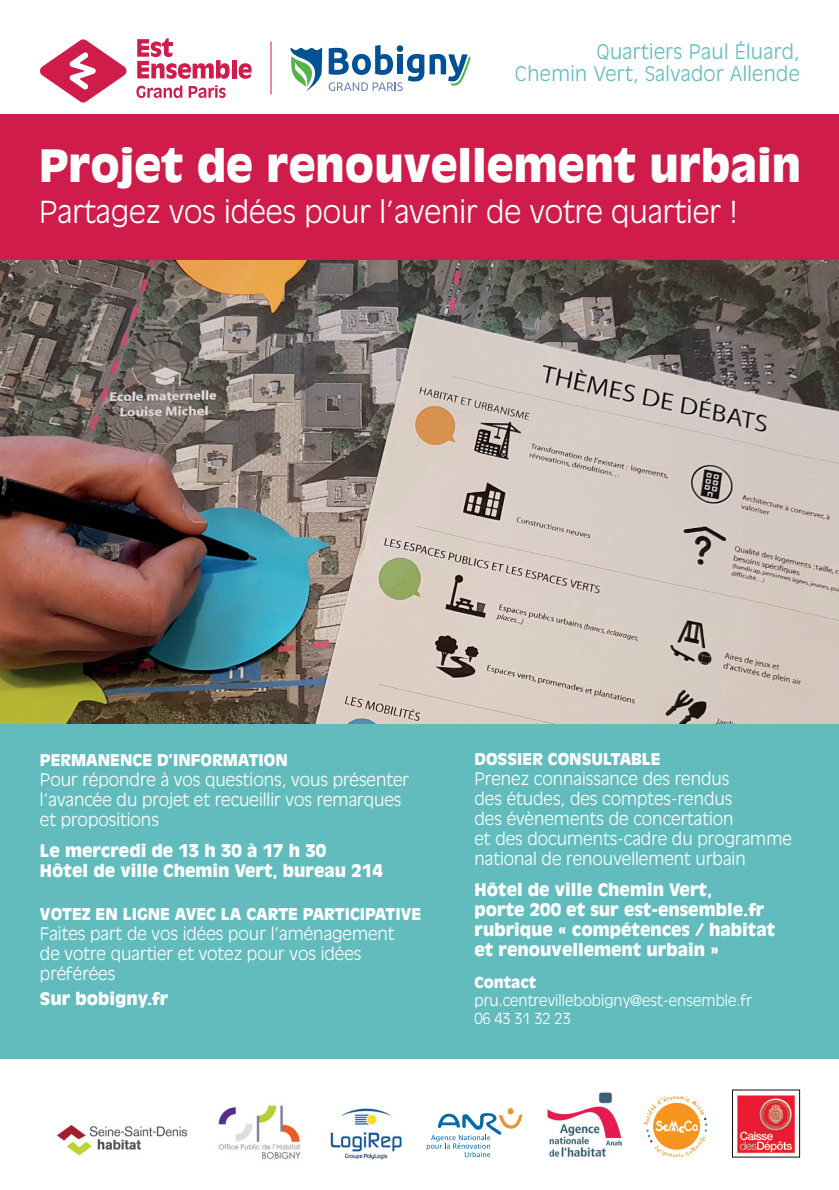
<style>
.page{position:relative;width:839px;height:1190px;background:#fff}
.page>*{position:absolute;margin:0;border:0;box-sizing:border-box;transform-origin:0 0}
._2-Titre{font:900 44px "Antique Olive Std";color:#fff}
._3-Chapô{font:300 30px "Antique Olive Std";color:#fff}
.t1{font:300 19.8px "Antique Olive Std";letter-spacing:.02em;color:#62bcbe}
._5-Texte_courant{font:300 17px/20px "Antique Olive Std";color:#fff}
._5-Texte_courant-2{font:900 17px/20px "Antique Olive Std";color:#fff}
._5-Texte_courant-3{font:900 16px "Antique Olive Std";color:#fff}
._5-Texte_courant-4{font:300 15px/18px "Antique Olive Std";color:#fff}
.s1{font-weight:900}
</style>
<div class="page">
<img style="left:0;top:260px;width:838px;height:464px">
<div style="left:0;top:724px;width:838px;height:334px;background:#62bcbe"></div>
<hr style="left:270px;top:42px;width:1px;height:52px;background:#d01c4a">
<svg style="left:40px;top:39px;width:86px;height:63px"></svg>
<svg style="left:137px;top:38px;width:92px;height:41px"></svg>
<hr style="left:232px;top:60px;width:4px;height:18px;background:#d01c4a">
<svg style="left:238px;top:63px;width:13px;height:16px"></svg>
<svg style="left:136px;top:85px;width:46px;height:13px"></svg>
<svg style="left:188px;top:85px;width:37px;height:13px"></svg>
<svg style="left:290px;top:48px;width:32px;height:43px"></svg>
<svg style="left:328px;top:45px;width:142px;height:46px"></svg>
<img style="left:547px;top:1092px;width:74px;height:64px">
<svg style="left:426px;top:1107px;width:96px;height:50px"></svg>
<img style="left:737px;top:1095px;width:59px;height:59px">
<img style="left:56px;top:1124px;width:132px;height:32px">
<img style="left:218px;top:1105px;width:83px;height:55px">
<img style="left:330px;top:1108px;width:72px;height:52px">
<div style="left:0;top:114px;width:838px;height:146px;background:#d01c4a"></div>
<svg style="left:646px;top:1102px;width:61px;height:48px"></svg>
<p class="t1" style="left:596px;top:40px;width:205px">Quartiers Paul Éluard,</p>
<p class="t1" style="left:514px;top:62px;width:286px">Chemin Vert, Salvador Allende</p>
<p class="_2-Titre" style="left:39px;top:140px;width:763px">Projet de renouvellement urbain</p>
<p class="_3-Chapô" style="left:39px;top:194px;width:700px">Partagez vos idées pour l’avenir de votre quartier !</p>
<p class="_5-Texte_courant-3" style="left:40px;top:750px;width:249px">PERMANENCE D’INFORMATION</p>
<p class="_5-Texte_courant" style="left:40px;top:769px;width:370px">Pour répondre à vos questions, vous présenter l’avancée du projet et recueillir vos remarques et propositions</p>
<p class="_5-Texte_courant-2" style="left:40px;top:840px;width:287px">Le mercredi de 13 h 30 à 17 h 30</p>
<p class="_5-Texte_courant-2" style="left:40px;top:860px;width:344px">Hôtel de ville Chemin Vert, bureau 214</p>
<p class="_5-Texte_courant-3" style="left:40px;top:904px;width:382px">VOTEZ EN LIGNE AVEC LA CARTE PARTICIPATIVE</p>
<p class="_5-Texte_courant" style="left:40px;top:923px;width:356px">Faites part de vos idées pour l’aménagement de votre quartier et votez pour vos idées préférées</p>
<p class="_5-Texte_courant-2" style="left:40px;top:989px;width:130px">Sur bobigny.fr</p>
<p class="_5-Texte_courant-3" style="left:474px;top:749px;width:187px">DOSSIER CONSULTABLE</p>
<p class="_5-Texte_courant" style="left:474px;top:768px;width:318px">Prenez connaissance des rendus<br>des études, des comptes-rendus<br>des évènements de concertation<br>et des documents-cadre du programme national de renouvellement urbain</p>
<p class="_5-Texte_courant-2" style="left:474px;top:880px;width:302px">Hôtel de ville Chemin Vert,<br>porte 200 et sur est-ensemble.fr rubrique « compétences / habitat et renouvellement urbain »</p>
<p class="_5-Texte_courant-4" style="left:474px;top:973px;width:279px"><span class="s1">Contact </span>pru.centrevillebobigny@est-ensemble.fr</p>
<p class="_5-Texte_courant-4" style="left:474px;top:1009px;width:98px">06 43 31 32 23</p>
</div>
